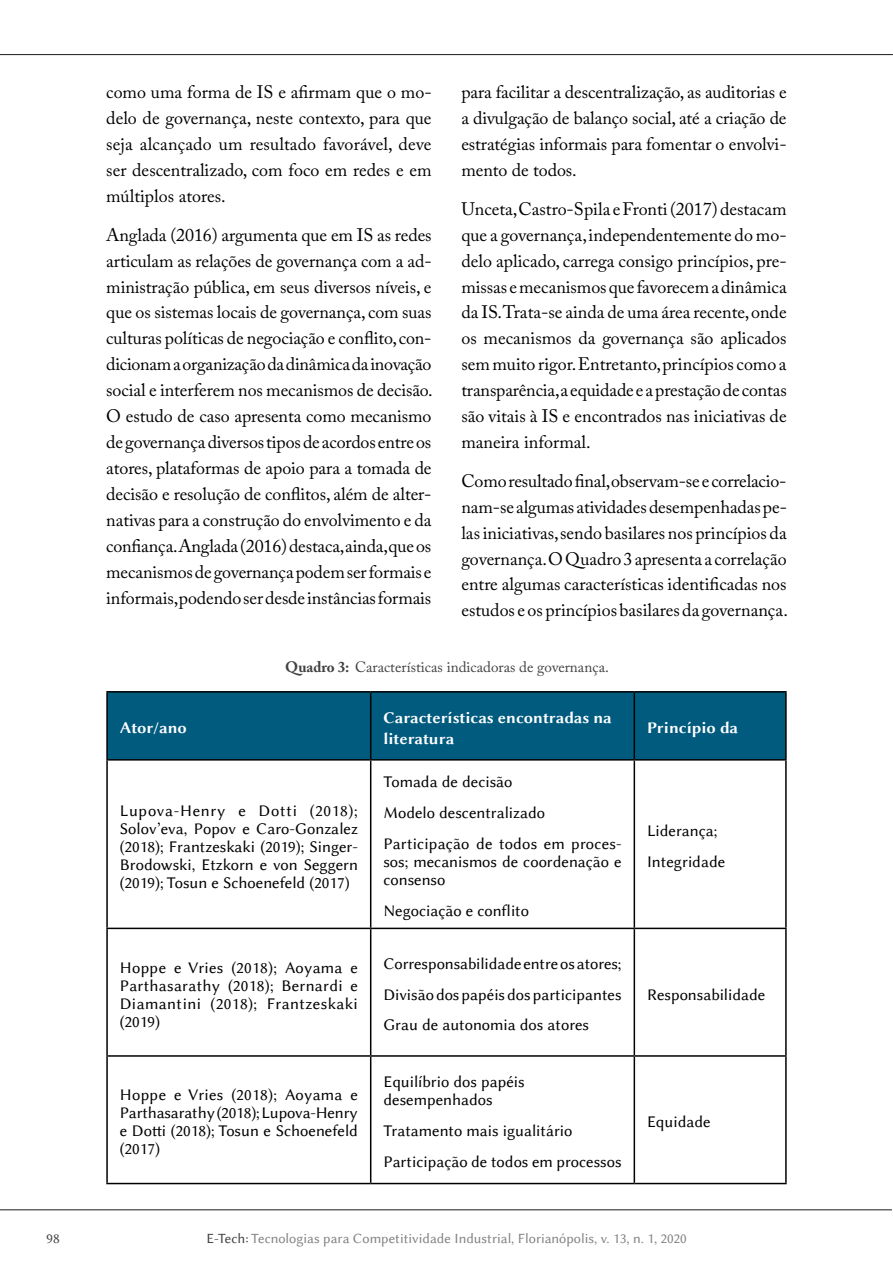
<style>
.page{position:relative;width:893px;height:1263px;background:#fff}
.page>*{position:absolute;margin:0;border:0;box-sizing:border-box;transform-origin:0 0}
.t1{font:18px/26px "Adobe Caslon Pro";color:#000;text-align:justify}
.t2{font:16.5px/18px "Lin Biolinum";color:#000}
.t3{font:16.5px/21px "Lin Biolinum B";color:#fff}
.t4{font:15px "Adobe Caslon Pro";color:#414042}
.t5{font:14.25px "Lin Biolinum";color:#808285}
.t6{font:14.25px "Lin Biolinum";color:#414042}
.s1{font-weight:700}
.s2{color:#414042}
</style>
<div class="page">
<hr style="left:0;top:1209px;width:892px;height:1px;background:#1a1a1a">
<hr style="left:0;top:54px;width:893px;height:1px;background:#1a1a1a">
<div style="left:108px;top:692px;width:677px;height:67px;background:#005b7f"></div>
<svg style="left:108px;top:760px;width:677px;height:423px"></svg>
<hr style="left:106px;top:691px;width:265px;height:1px;background:#000">
<hr style="left:106px;top:692px;width:2px;height:67px;background:#000">
<hr style="left:371px;top:691px;width:263px;height:1px;background:#000">
<hr style="left:370px;top:692px;width:1px;height:67px;background:#000">
<hr style="left:634px;top:691px;width:153px;height:1px;background:#000">
<hr style="left:634px;top:692px;width:1px;height:67px;background:#000">
<hr style="left:785px;top:692px;width:2px;height:67px;background:#000">
<hr style="left:106px;top:759px;width:265px;height:1px;background:#000">
<hr style="left:371px;top:759px;width:263px;height:1px;background:#000">
<hr style="left:634px;top:759px;width:153px;height:1px;background:#000">
<hr style="left:106px;top:760px;width:2px;height:168px;background:#000">
<hr style="left:370px;top:760px;width:1px;height:168px;background:#000">
<hr style="left:634px;top:760px;width:1px;height:168px;background:#000">
<hr style="left:785px;top:760px;width:2px;height:168px;background:#000">
<hr style="left:106px;top:928px;width:265px;height:1px;background:#000">
<hr style="left:106px;top:929px;width:2px;height:126px;background:#000">
<hr style="left:371px;top:928px;width:263px;height:1px;background:#000">
<hr style="left:370px;top:929px;width:1px;height:126px;background:#000">
<hr style="left:634px;top:928px;width:153px;height:1px;background:#000">
<hr style="left:634px;top:929px;width:1px;height:126px;background:#000">
<hr style="left:785px;top:929px;width:2px;height:126px;background:#000">
<hr style="left:106px;top:1055px;width:265px;height:2px;background:#000">
<hr style="left:106px;top:1057px;width:2px;height:126px;background:#000">
<hr style="left:371px;top:1055px;width:263px;height:2px;background:#000">
<hr style="left:370px;top:1057px;width:1px;height:126px;background:#000">
<hr style="left:634px;top:1055px;width:153px;height:2px;background:#000">
<hr style="left:634px;top:1057px;width:1px;height:126px;background:#000">
<hr style="left:785px;top:1057px;width:2px;height:126px;background:#000">
<hr style="left:106px;top:1183px;width:265px;height:1px;background:#000">
<hr style="left:371px;top:1183px;width:263px;height:1px;background:#000">
<hr style="left:634px;top:1183px;width:153px;height:1px;background:#000">
<p class="t1" style="left:106px;top:79px;width:327px">como uma forma de IS e afirmam que o mo&shy;delo de governança, neste contexto, para que seja alcançado um resultado favorável, deve ser descentralizado, com foco em redes e em múltiplos atores.</p>
<p class="t1" style="left:106px;top:221px;width:328px">Anglada (2016) argumenta que em IS as redes articulam as relações de governança com a ad&shy;ministração pública, em seus diversos níveis, e que os sistemas locais de governança, com suas culturas políticas de negociação e conflito, con&shy;dicionam a organização da dinâmica da inovação social e interferem nos mecanismos de decisão.<br>O estudo de caso apresenta como mecanismo de governança diversos tipos de acordos entre os atores, plataformas de apoio para a tomada de decisão e resolução de conflitos, além de alter&shy;nativas para a construção do envolvimento e da confiança. Anglada (2016) destaca, ainda, que os mecanismos de governança podem ser formais e informais, podendo ser desde instâncias formais</p>
<p class="t1" style="left:461px;top:79px;width:327px">para facilitar a descentralização, as auditorias e a divulgação de balanço social, até a criação de estratégias informais para fomentar o envolvi&shy;mento de todos.</p>
<p class="t1" style="left:461px;top:196px;width:327px">Unceta, Castro-Spila e Fronti (2017) destacam que a governança, independentemente do mo&shy;delo aplicado, carrega consigo princípios, pre&shy;missas e mecanismos que favorecem a dinâmica da IS. Trata-se ainda de uma área recente, onde os mecanismos da governança são aplicados sem muito rigor. Entretanto, princípios como a transparência, a equidade e a prestação de contas são vitais à IS e encontrados nas iniciativas de maneira informal.</p>
<p class="t1" style="left:461px;top:467px;width:328px">Como resultado final, observam-se e correlacio&shy;nam-se algumas atividades desempenhadas pe&shy;las iniciativas, sendo basilares nos princípios da governança. O Quadro 3 apresenta a correlação entre algumas características identificadas nos estudos e os princípios basilares da governança.</p>
<p class="t4" style="left:285px;top:658px;width:325px"><span class="s1">Quadro 3:</span> Características indicadoras de governança.</p>
<p class="t3" style="left:120px;top:716px;width:69px">Ator/ano</p>
<p class="t3" style="left:383px;top:706px;width:230px">Características encontradas na literatura</p>
<p class="t3" style="left:647px;top:716px;width:92px">Princípio da</p>
<p class="t2" style="left:120px;top:801px;width:240px;text-align:justify">Lupova-Henry e Dotti (2018); Solov’eva, Popov e Caro-Gonzalez (2018); Frantzeskaki (2019); Singer-Brodowski, Etzkorn e von Seggern (2019); Tosun e Schoenefeld (2017)</p>
<p class="t2" style="left:383px;top:767px;width:240px;line-height:30.8px">Tomada de decisão<br>Modelo descentralizado<br>Participação de todos em proces-</p>
<p class="t2" style="left:383px;top:853px;width:240px">sos; mecanismos de coordenação e consenso</p>
<p class="t2" style="left:383px;top:901px;width:147px">Negociação e conflito</p>
<p class="t2" style="left:120px;top:958px;width:240px;text-align:justify">Hoppe e Vries (2018); Aoyama e Parthasarathy (2018); Bernardi e Diamantini (2018); Frantzeskaki (2019)</p>
<p class="t2" style="left:383px;top:948px;width:240px;line-height:30.8px;text-align:justify">Corresponsabilidade entre os atores; Divisão dos papéis dos participantes Grau de autonomia dos atores</p>
<p class="t2" style="left:120px;top:1086px;width:240px;text-align:justify">Hoppe e Vries (2018); Aoyama e Parthasarathy (2018); Lupova-Henry e Dotti (2018); Tosun e Schoenefeld (2017)</p>
<p class="t2" style="left:383px;top:1073px;width:143px">Equilíbrio dos papéis desempenhados</p>
<p class="t2" style="left:383px;top:1115px;width:240px;line-height:30.8px">Tratamento mais igualitário<br>Participação de todos em processos</p>
<p class="t2" style="left:647px;top:815px;width:80px;line-height:30.8px">Liderança;<br>Integridade</p>
<p class="t2" style="left:647px;top:985px;width:120px">Responsabilidade</p>
<p class="t2" style="left:647px;top:1113px;width:65px">Equidade</p>
<p class="t6" style="left:47px;top:1230px;width:15px">98</p>
<p class="t5" style="left:206px;top:1230px;width:482px"><span class="s2">E-Tech:</span> Tecnologias para Competitividade Industrial, Florianópolis, v. 13, n. 1, 2020</p>
</div>
